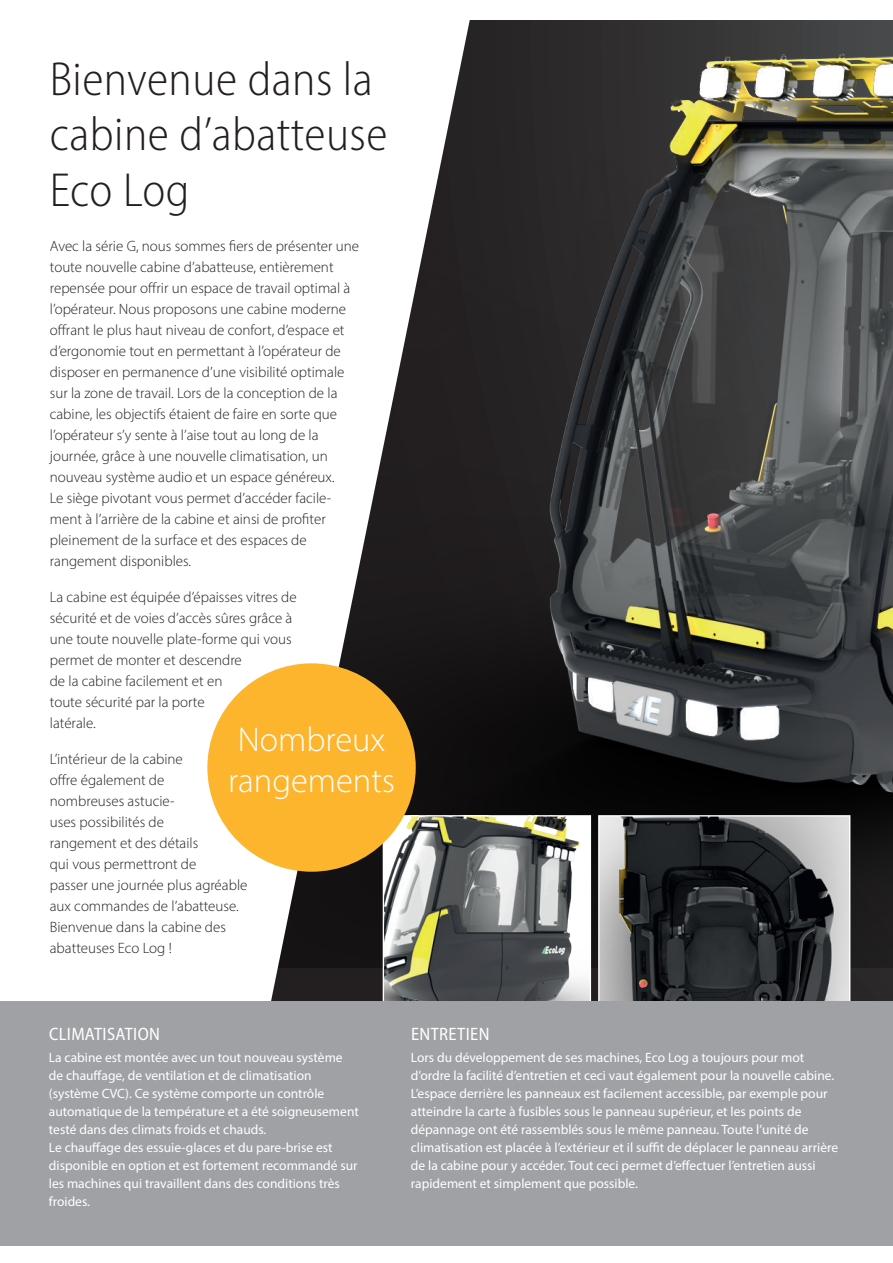
<style>
.page{position:relative;width:893px;height:1263px;background:#fff}
.page>*{position:absolute;margin:0;border:0;box-sizing:border-box;transform-origin:0 0}
.t1{font:300 semi-condensed 48px/55.5px "Myriad Pro";letter-spacing:.01em;color:#231f20}
.t2{font:300 34.5px/41.4px "Myriad Pro";color:#fff}
.t3{font:semi-condensed 18px "Myriad Pro";letter-spacing:.02em;color:#fff}
.t4{font:300 15px/21px "Myriad Pro";color:#231f20}
.t5{font:13.5px/18px "Myriad Pro";color:#fff}
</style>
<div class="page">
<img style="left:474px;top:20px;width:419px;height:948px">
<img style="left:474px;top:817px;width:115px;height:184px">
<img style="left:600px;top:817px;width:248px;height:184px">
<div style="left:598px;top:815px;width:252px;height:191px;border:1px solid #fff"></div>
<svg style="left:210px;top:20px;width:264px;height:981px"></svg>
<div style="left:0;top:1001px;width:893px;height:245px;background:#a0a1a5"></div>
<div style="left:207px;top:663px;width:209px;height:209px;background:#fcb52c;border-radius:50%"></div>
<h1 class="t1" style="left:50px;top:51px;width:339px">Bienvenue dans la cabine d’abatteuse<br>Eco Log</h1>
<p class="t4" style="left:50px;top:235px;width:311px">Avec la série G, nous sommes fiers de présenter une toute nouvelle cabine d’abatteuse, entièrement repensée pour offrir un espace de travail optimal à l’opérateur. Nous proposons une cabine moderne offrant le plus haut niveau de confort, d’espace et d’ergonomie tout en permettant à l’opérateur de disposer en permanence d’une visibilité optimale sur la zone de travail. Lors de la conception de la cabine, les objectifs étaient de faire en sorte que l’opérateur s’y sente à l’aise tout au long de la journée, grâce à une nouvelle climatisation, un nouveau système audio et un espace généreux.<br>Le siège pivotant vous permet d’accéder facile&shy;ment à l’arrière de la cabine et ainsi de profiter pleinement de la surface et des espaces de rangement disponibles.</p>
<p class="t4" style="left:50px;top:586px;width:248px">La cabine est équipée d’épaisses vitres de sécurité et de voies d’accès sûres grâce à une toute nouvelle plate-forme qui vous permet de monter et descendre<br>de la cabine facilement et en<br>toute sécurité par la porte<br>latérale.</p>
<p class="t4" style="left:50px;top:748px;width:199px">L’intérieur de la cabine<br>offre également de<br>nombreuses astucie-<br>uses possibilités de<br>rangement et des détails<br>qui vous permettront de<br>passer une journée plus agréable aux commandes de l’abatteuse.<br>Bienvenue dans la cabine des abatteuses Eco Log !</p>
<h2 class="t2" style="left:228px;top:718px;width:168px">Nombreux rangements</h2>
<p class="t3" style="left:49px;top:1023px;width:112px">CLIMATISATION</p>
<p class="t5" style="left:49px;top:1048px;width:311px">La cabine est montée avec un tout nouveau système de chauffage, de ventilation et de climatisation (système CVC). Ce système comporte un contrôle automatique de la température et a été soigneusement testé dans des climats froids et chauds.<br>Le chauffage des essuie-glaces et du pare-brise est disponible en option et est fortement recommandé sur les machines qui travaillent dans des conditions très froides.</p>
<p class="t3" style="left:411px;top:1023px;width:80px">ENTRETIEN</p>
<p class="t5" style="left:411px;top:1048px;width:429px">Lors du développement de ses machines, Eco Log a toujours pour mot d’ordre la facilité d’entretien et ceci vaut également pour la nouvelle cabine.<br>L’espace derrière les panneaux est facilement accessible, par exemple pour atteindre la carte à fusibles sous le panneau supérieur, et les points de dépannage ont été rassemblés sous le même panneau. Toute l’unité de climatisation est placée à l’extérieur et il suffit de déplacer le panneau arrière de la cabine pour y accéder. Tout ceci permet d’effectuer l’entretien aussi rapidement et simplement que possible.</p>
</div>
